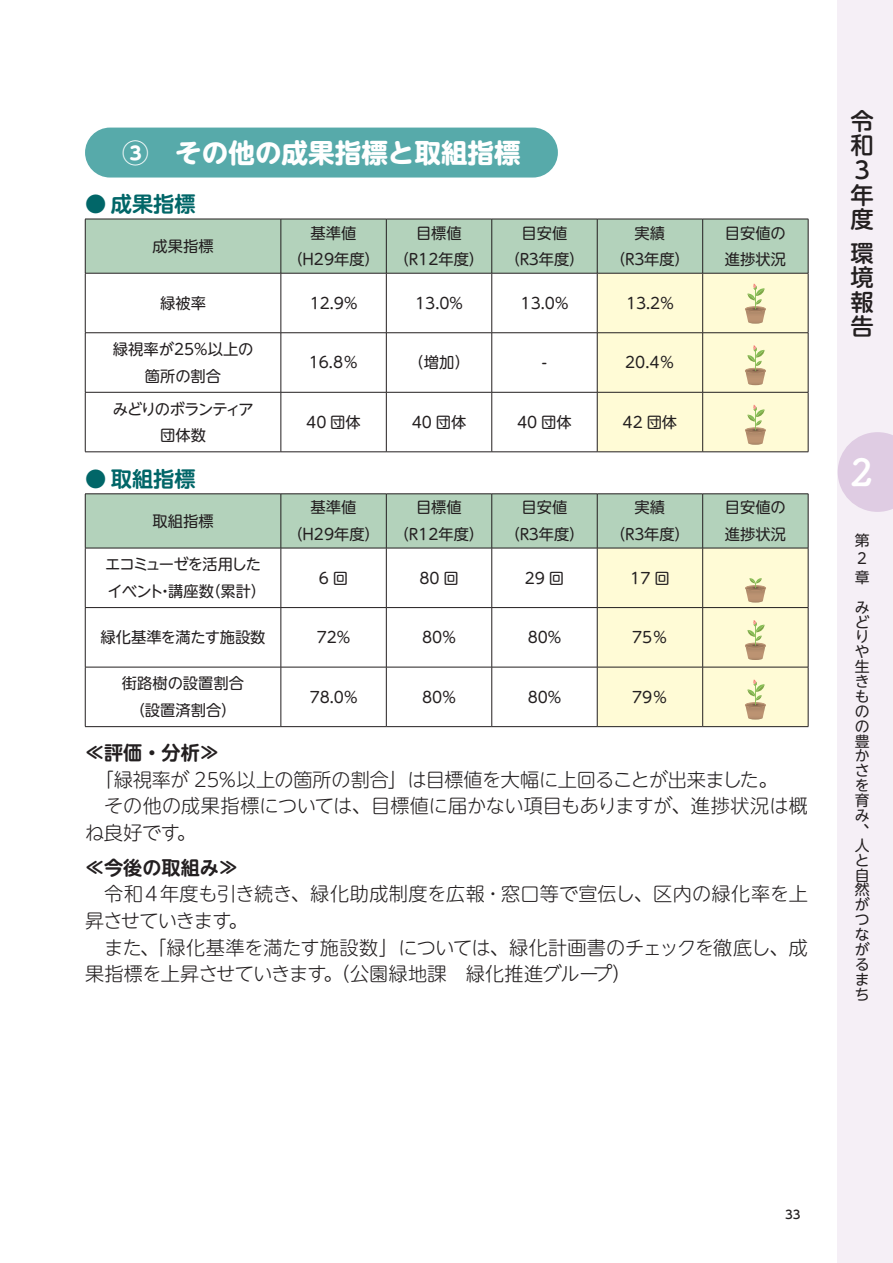
<style>
.page{position:relative;width:893px;height:1263px;background:#fff}
.page>*{position:absolute;margin:0;border:0;box-sizing:border-box;transform-origin:0 0}
.t1{font:37.2px "Tsuku B Rd Gothic Std B";color:#fff}
.t2{font:700 26.55px "UD Shin M Go Pro";color:#fff}
.t3{font:500 23.4px/24.6px "UD Shin M Go Pro";color:#231f20}
.t4{font:700 21.3px "UD Shin M Go Pro De";color:#016668}
.t5{font:300 19.2px/26.5px "UD Shin M Go Pro";letter-spacing:-.01em;color:#231f20}
.t6{font:700 19.2px "UD Shin M Go Pro De";color:#231f20}
.t7{font:15.3px/26.5px "UD Shin M Go Pro";color:#231f20;text-align:center}
.t8{font:15.3px/26.5px "UD Shin M Go Pro";letter-spacing:-.065em;color:#231f20}
.t9{font:15.3px/26.5px "UD Shin M Go Pro";letter-spacing:-.06em;color:#231f20;text-align:center}
.t10{font:14.85px/14.9px "UD Shin M Go Pro";color:#231f20}
.t11{font:500 11.7px "UD Shin M Go Pro";color:#231f20}
</style>
<div class="page">
<div style="left:838px;top:0;width:55px;height:1263px;background:#f5eff6"></div>
<svg style="left:838px;top:432px;width:55px;height:80px"></svg>
<div style="left:85px;top:128px;width:473px;height:50px;background:#57aaaa;border-radius:25px"></div>
<hr style="left:808px;top:219px;width:1px;height:54px;background:#231f20">
<hr style="left:808px;top:273px;width:1px;height:60px;background:#231f20">
<hr style="left:808px;top:333px;width:1px;height:59px;background:#231f20">
<hr style="left:808px;top:392px;width:1px;height:60px;background:#231f20">
<hr style="left:85px;top:452px;width:196px;height:1px;background:#231f20">
<hr style="left:281px;top:452px;width:105px;height:1px;background:#231f20">
<hr style="left:386px;top:452px;width:106px;height:1px;background:#231f20">
<hr style="left:492px;top:452px;width:105px;height:1px;background:#231f20">
<hr style="left:597px;top:452px;width:106px;height:1px;background:#231f20">
<hr style="left:703px;top:452px;width:105px;height:1px;background:#231f20">
<svg style="left:85px;top:219px;width:723px;height:233px"></svg>
<hr style="left:808px;top:494px;width:1px;height:54px;background:#231f20">
<hr style="left:808px;top:548px;width:1px;height:59px;background:#231f20">
<hr style="left:808px;top:608px;width:1px;height:59px;background:#231f20">
<hr style="left:808px;top:667px;width:1px;height:59px;background:#231f20">
<svg style="left:85px;top:494px;width:723px;height:233px"></svg>
<h2 class="t2" style="left:122px;top:131px;width:400px">③　その他の成果指標と取組指標</h2>
<h3 class="t4" style="left:85px;top:187px;width:112px">● 成果指標</h3>
<p class="t7" style="left:152px;top:232px;width:63px">成果指標</p>
<p class="t7" style="left:288px;top:219px;width:93px">基準値（H29年度）</p>
<p class="t7" style="left:394px;top:219px;width:91px">目標値（R12年度）</p>
<p class="t7" style="left:505px;top:219px;width:81px">目安値<br>（R３年度）</p>
<p class="t7" style="left:610px;top:219px;width:81px">実績<br>（R３年度）</p>
<p class="t7" style="left:725px;top:219px;width:63px;text-align:left">目安値の進捗状況</p>
<p class="t7" style="left:160px;top:289px;width:47px">緑被率</p>
<p class="t7" style="left:310px;top:289px;width:50px">12.9％</p>
<p class="t7" style="left:415px;top:289px;width:50px">13.0％</p>
<p class="t7" style="left:521px;top:289px;width:50px">13.0％</p>
<p class="t7" style="left:626px;top:289px;width:50px">13.2％</p>
<p class="t7" style="left:113px;top:335px;width:142px">緑視率が25％以上の箇所の割合</p>
<p class="t7" style="left:309px;top:348px;width:51px">16.8％</p>
<p class="t7" style="left:408px;top:348px;width:63px">（増加）</p>
<p class="t7" style="left:542px;top:348px;width:7px">-</p>
<p class="t7" style="left:625px;top:348px;width:51px">20.4％</p>
<p class="t9" style="left:113px;top:395px;width:142px">みどりのボランティア団体数</p>
<h3 class="t4" style="left:85px;top:462px;width:112px">● 取組指標</h3>
<p class="t7" style="left:152px;top:507px;width:63px">取組指標</p>
<p class="t8" style="left:105px;top:550px;width:162px">エコミューゼを活用したイベント・講座数（累計）</p>
<p class="t7" style="left:306px;top:408px;width:56px">40 団体</p>
<p class="t7" style="left:412px;top:408px;width:56px">40 団体</p>
<p class="t7" style="left:517px;top:408px;width:56px">40 団体</p>
<p class="t7" style="left:623px;top:408px;width:56px">42 団体</p>
<p class="t7" style="left:288px;top:494px;width:93px">基準値（H29年度）</p>
<p class="t7" style="left:394px;top:494px;width:91px">目標値（R12年度）</p>
<p class="t7" style="left:505px;top:494px;width:81px">目安値<br>（R３年度）</p>
<p class="t7" style="left:610px;top:494px;width:81px">実績<br>（R３年度）</p>
<p class="t7" style="left:725px;top:494px;width:63px;text-align:left">目安値の進捗状況</p>
<p class="t7" style="left:319px;top:564px;width:31px">6 回</p>
<p class="t7" style="left:419px;top:564px;width:41px">80 回</p>
<p class="t7" style="left:525px;top:564px;width:41px">29 回</p>
<p class="t7" style="left:630px;top:564px;width:41px">17 回</p>
<p class="t7" style="left:100px;top:623px;width:167px">緑化基準を満たす施設数</p>
<p class="t7" style="left:317px;top:623px;width:35px">72%</p>
<p class="t7" style="left:422px;top:623px;width:35px">80%</p>
<p class="t7" style="left:528px;top:623px;width:35px">80%</p>
<p class="t7" style="left:632px;top:623px;width:37px">75％</p>
<p class="t7" style="left:122px;top:669px;width:124px">街路樹の設置割合（設置済割合）</p>
<p class="t7" style="left:310px;top:683px;width:49px">78.0%</p>
<p class="t7" style="left:422px;top:683px;width:35px">80%</p>
<p class="t7" style="left:528px;top:683px;width:35px">80%</p>
<p class="t7" style="left:632px;top:683px;width:37px">79％</p>
<p class="t6" style="left:85px;top:737px;width:135px">≪評価・分析≫</p>
<p class="t5" style="left:95px;top:765px;width:684px">「緑視率が 25％以上の箇所の割合」は目標値を大幅に上回ることが出来ました。</p>
<p class="t5" style="left:104px;top:791px;width:705px">その他の成果指標については、目標値に届かない項目もありますが、進捗状況は概</p>
<p class="t5" style="left:85px;top:818px;width:112px">ね良好です。</p>
<p class="t6" style="left:85px;top:852px;width:155px">≪今後の取組み≫</p>
<p class="t5" style="left:85px;top:880px;width:724px;text-indent:19px">令和４年度も引き続き、緑化助成制度を広報・窓口等で宣伝し、区内の緑化率を上昇させていきます。</p>
<p class="t5" style="left:85px;top:933px;width:724px;text-indent:19px">また、「緑化基準を満たす施設数」については、緑化計画書のチェックを徹底し、成果指標を上昇させていきます。（公園緑地課　緑化推進グループ）</p>
<h3 class="t3" style="left:850px;top:108px;width:24px">令和<br>3年度</h3>
<h3 class="t3" style="left:850px;top:239px;width:24px;text-align:justify">環境報告</h3>
<h1 class="t1" style="left:850px;top:443px;width:24px">2</h1>
<p class="t10" style="left:855px;top:530px;width:16px;line-height:18.6px">第<br>2章</p>
<p class="t10" style="left:855px;top:599px;width:17px">みどりや生きものの豊かさを育み、人と自然がつながるまち</p>
<p class="t11" style="left:785px;top:1205px;width:17px">33</p>
</div>
